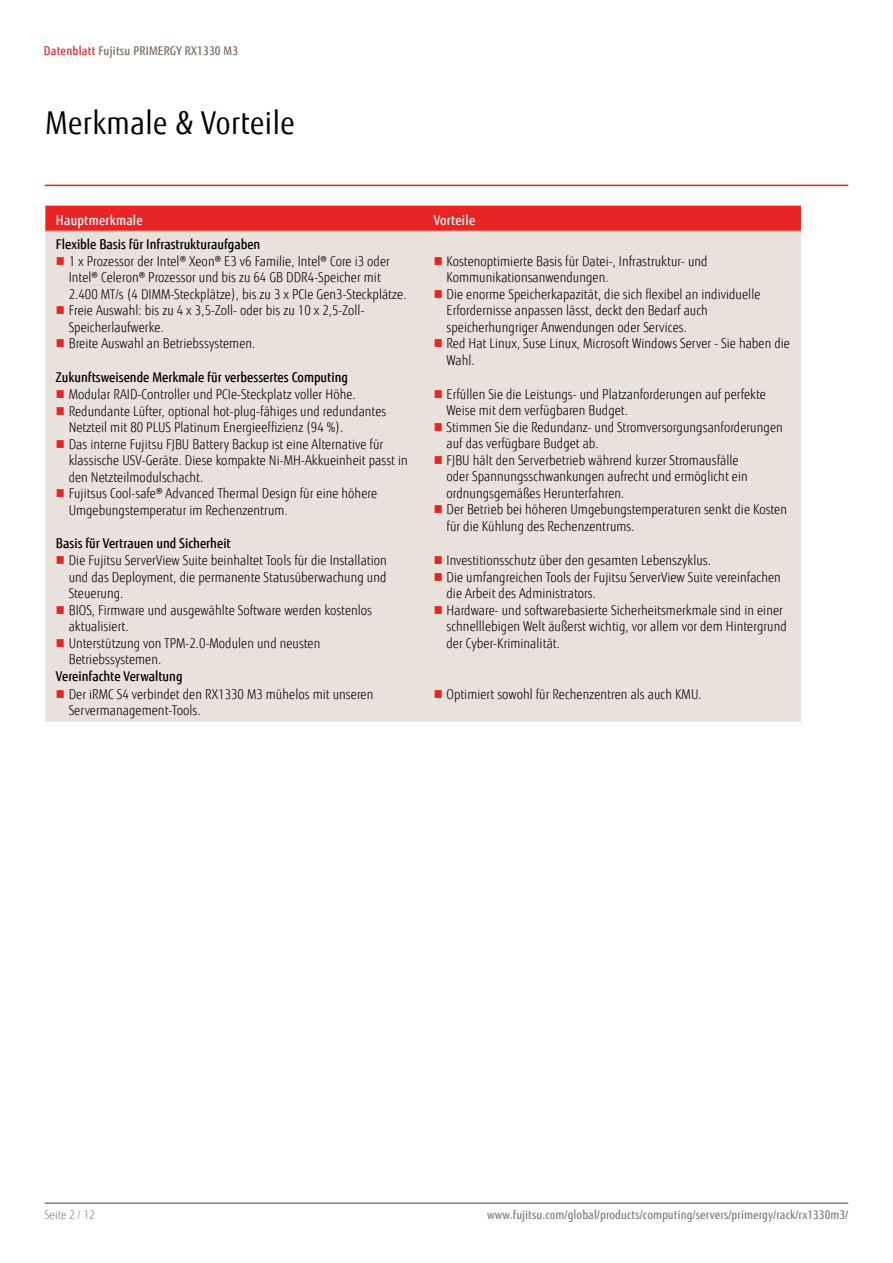
<style>
.page{position:relative;width:893px;height:1263px;background:#fff}
.page>*{position:absolute;margin:0;border:0;box-sizing:border-box;transform-origin:0 0}
.t1{font:31.5px "Fujitsu Sans";letter-spacing:.02em;color:#000;scale:.9 1}
.t2{font:300 13.5px/16.5px "Fujitsu Sans";letter-spacing:.005em;color:#000;scale:.9 1}
.t3{font:500 13.5px "Fujitsu Sans";color:#000;scale:.9 1}
.t4{font:500 13.5px "Fujitsu Sans";letter-spacing:.02em;color:#fff;scale:.9 1}
.t5{font:500 12px "Fujitsu Sans";letter-spacing:.005em;color:#818280;scale:.9 1}
.t6{font:500 12px "Fujitsu Sans";letter-spacing:.02em;color:#79695e;scale:.9 1}
.t7{font:300 12px "Fujitsu Sans";letter-spacing:.005em;color:#818280;scale:.9 1}
.s1{color:#e92425}
</style>
<div class="page">
<hr style="left:45px;top:1202px;width:803px;height:2px;background:#818280">
<div style="left:45px;top:206px;width:756px;height:25px;background:#e92425"></div>
<div style="left:45px;top:232px;width:756px;height:490px;background:#e9e1db"></div>
<hr style="left:45px;top:231px;width:378px;height:1px;background:#c9bbb0">
<hr style="left:423px;top:231px;width:378px;height:1px;background:#c9bbb0">
<hr style="left:45px;top:185px;width:803px;height:1px;background:#ed1d24">
<svg style="left:57px;top:257px;width:7px;height:8px"></svg>
<svg style="left:57px;top:306px;width:7px;height:8px"></svg>
<svg style="left:57px;top:339px;width:7px;height:8px"></svg>
<svg style="left:435px;top:257px;width:7px;height:8px"></svg>
<svg style="left:435px;top:290px;width:7px;height:8px"></svg>
<svg style="left:435px;top:339px;width:7px;height:8px"></svg>
<svg style="left:57px;top:390px;width:7px;height:8px"></svg>
<svg style="left:57px;top:407px;width:7px;height:7px"></svg>
<svg style="left:57px;top:440px;width:7px;height:7px"></svg>
<svg style="left:57px;top:489px;width:7px;height:8px"></svg>
<svg style="left:435px;top:390px;width:7px;height:8px"></svg>
<svg style="left:435px;top:423px;width:7px;height:8px"></svg>
<svg style="left:435px;top:456px;width:7px;height:8px"></svg>
<svg style="left:435px;top:506px;width:7px;height:7px"></svg>
<svg style="left:57px;top:556px;width:7px;height:8px"></svg>
<svg style="left:57px;top:606px;width:7px;height:8px"></svg>
<svg style="left:57px;top:639px;width:7px;height:8px"></svg>
<svg style="left:435px;top:556px;width:7px;height:8px"></svg>
<svg style="left:435px;top:573px;width:7px;height:8px"></svg>
<svg style="left:435px;top:606px;width:7px;height:8px"></svg>
<svg style="left:57px;top:690px;width:7px;height:8px"></svg>
<svg style="left:435px;top:690px;width:7px;height:8px"></svg>
<p class="t6" style="left:44px;top:43px;width:217px"><span class="s1">Datenblatt</span> Fujitsu PRIMERGY RX1330 M3</p>
<h1 class="t1" style="left:45px;top:104px;width:279px">Merkmale &amp; Vorteile</h1>
<p class="t4" style="left:56px;top:212px;width:98px">Hauptmerkmale</p>
<p class="t4" style="left:434px;top:212px;width:48px">Vorteile</p>
<p class="t3" style="left:56px;top:235px;width:229px">Flexible Basis für Infrastrukturaufgaben</p>
<p class="t2" style="left:69px;top:253px;width:377px">1 x Prozessor der Intel® Xeon® E3 v6 Familie, Intel® Core i3 oder Intel® Celeron® Prozessor und bis zu 64 GB DDR4-Speicher mit 2.400 MT/s (4 DIMM-Steckplätze), bis zu 3 x PCIe Gen3-Steckplätze.<br>Freie Auswahl: bis zu 4 x 3,5-Zoll- oder bis zu 10 x 2,5-Zoll-Speicherlaufwerke.<br>Breite Auswahl an Betriebssystemen.</p>
<p class="t2" style="left:447px;top:253px;width:383px">Kostenoptimierte Basis für Datei-, Infrastruktur- und Kommunikationsanwendungen.<br>Die enorme Speicherkapazität, die sich flexibel an individuelle Erfordernisse anpassen lässt, deckt den Bedarf auch speicherhungriger Anwendungen oder Services.<br>Red Hat Linux, Suse Linux, Microsoft Windows Server - Sie haben die Wahl.</p>
<p class="t3" style="left:56px;top:369px;width:326px">Zukunftsweisende Merkmale für verbessertes Computing</p>
<p class="t2" style="left:69px;top:386px;width:378px">Modular RAID-Controller und PCIe-Steckplatz voller Höhe.<br>Redundante Lüfter, optional hot-plug-fähiges und redundantes Netzteil mit 80 PLUS Platinum Energieeffizienz (94 %).<br>Das interne Fujitsu FJBU Battery Backup ist eine Alternative für klassische USV-Geräte. Diese kompakte Ni-MH-Akkueinheit passt in den Netzteilmodulschacht.<br>Fujitsus Cool-safe® Advanced Thermal Design für eine höhere Umgebungstemperatur im Rechenzentrum.</p>
<p class="t2" style="left:447px;top:386px;width:380px">Erfüllen Sie die Leistungs- und Platzanforderungen auf perfekte Weise mit dem verfügbaren Budget.<br>Stimmen Sie die Redundanz- und Stromversorgungsanforderungen auf das verfügbare Budget ab.<br>FJBU hält den Serverbetrieb während kurzer Stromausfälle<br>oder Spannungsschwankungen aufrecht und ermöglicht ein ordnungsgemäßes Herunterfahren.<br>Der Betrieb bei höheren Umgebungstemperaturen senkt die Kosten für die Kühlung des Rechenzentrums.</p>
<p class="t3" style="left:56px;top:535px;width:196px">Basis für Vertrauen und Sicherheit</p>
<p class="t2" style="left:69px;top:552px;width:355px">Die Fujitsu ServerView Suite beinhaltet Tools für die Installation und das Deployment, die permanente Statusüberwachung und Steuerung.<br>BIOS, Firmware und ausgewählte Software werden kostenlos aktualisiert.<br>Unterstützung von TPM-2.0-Modulen und neusten Betriebssystemen.</p>
<p class="t2" style="left:447px;top:552px;width:380px">Investitionsschutz über den gesamten Lebenszyklus.<br>Die umfangreichen Tools der Fujitsu ServerView Suite vereinfachen die Arbeit des Administrators.<br>Hardware- und softwarebasierte Sicherheitsmerkmale sind in einer schnelllebigen Welt äußerst wichtig, vor allem vor dem Hintergrund der Cyber-Kriminalität.</p>
<p class="t3" style="left:56px;top:668px;width:142px">Vereinfachte Verwaltung</p>
<p class="t2" style="left:69px;top:686px;width:340px">Der iRMC S4 verbindet den RX1330 M3 mühelos mit unseren<br>Servermanagement-Tools.</p>
<p class="t2" style="left:447px;top:686px;width:285px">Optimiert sowohl für Rechenzentren als auch KMU.</p>
<p class="t7" style="left:45px;top:1208px;width:57px">Seite 2 / 12</p>
<p class="t5" style="left:487px;top:1208px;width:403px">www.fujitsu.com/global/products/computing/servers/primergy/rack/rx1330m3/</p>
</div>
